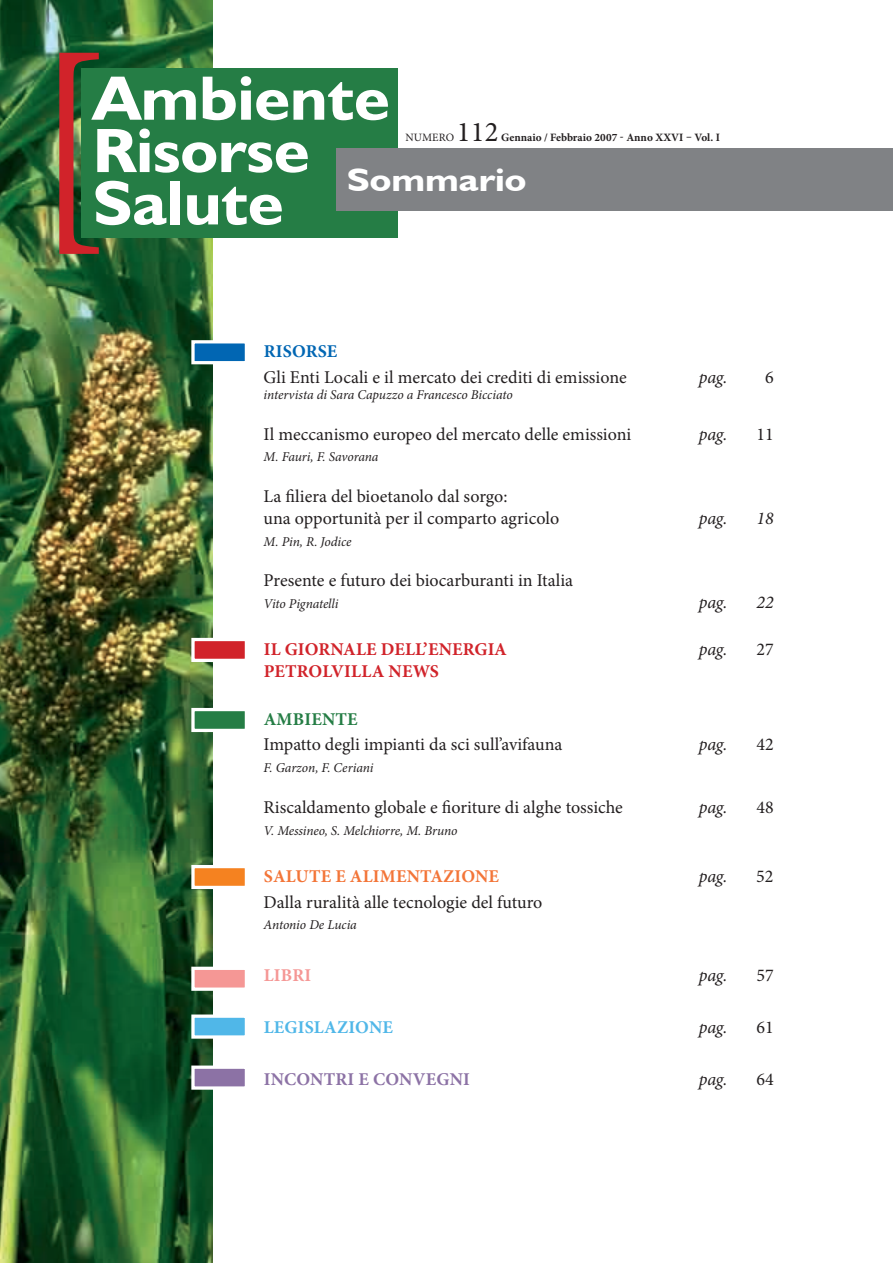
<style>
.page{position:relative;width:893px;height:1263px;background:#fff}
.page>*{position:absolute;margin:0;border:0;box-sizing:border-box;transform-origin:0 0}
.t1{font:700 63px/52.3px "Humanist 521 BT";color:#fff;scale:1.06 1}
.t2{font:700 32.1px "Humanist 521 BT";color:#fff;scale:1.2 1}
.t3{font:28.5px "Minion Pro";color:#231f20}
.t4{font:18px/21.6px "Minion Pro";color:#231f20}
.t5{font:italic 18px "Minion Pro";letter-spacing:-.005em;color:#231f20}
.t6{font:700 18px "Minion Pro";letter-spacing:.01em;color:#d1232a}
.t7{font:700 18px "Minion Pro";letter-spacing:.01em;color:#f37538}
.t8{font:700 18px "Minion Pro";letter-spacing:.01em;color:#8c72a5}
.t9{font:700 18px "Minion Pro";letter-spacing:.01em;color:#50b7e8}
.t10{font:700 18px "Minion Pro";letter-spacing:.01em;color:#257d45}
.t11{font:700 18px "Minion Pro";letter-spacing:.01em;color:#0166b3}
.t12{font:700 18px "Minion Pro";color:#f59795}
.t13{font:italic 13.5px "Minion Pro";letter-spacing:-.01em;color:#231f20}
.t14{font:700 11.25px "Minion Pro";letter-spacing:.005em;color:#231f20}
.t15{font:11.25px "Minion Pro";letter-spacing:.01em;color:#231f20}
</style>
<div class="page">
<img style="left:0;top:0;width:213px;height:1263px">
<div style="left:193px;top:342px;width:53px;height:21px;background:#0166b3"></div>
<div style="left:191px;top:340px;width:57px;height:24px;border:3px solid #fff"></div>
<div style="left:193px;top:639px;width:53px;height:21px;background:#d1232a"></div>
<div style="left:191px;top:638px;width:57px;height:24px;border:3px solid #fff"></div>
<div style="left:193px;top:709px;width:53px;height:21px;background:#257d45"></div>
<div style="left:191px;top:708px;width:57px;height:24px;border:3px solid #fff"></div>
<div style="left:193px;top:866px;width:53px;height:21px;background:#f58220"></div>
<div style="left:191px;top:865px;width:57px;height:24px;border:3px solid #fff"></div>
<div style="left:193px;top:968px;width:53px;height:21px;background:#f59795"></div>
<div style="left:191px;top:967px;width:57px;height:24px;border:3px solid #fff"></div>
<div style="left:193px;top:1016px;width:53px;height:21px;background:#50b7e8"></div>
<div style="left:191px;top:1014px;width:57px;height:25px;border:3px solid #fff"></div>
<div style="left:193px;top:1067px;width:53px;height:21px;background:#8c72a5"></div>
<div style="left:191px;top:1065px;width:57px;height:25px;border:3px solid #fff"></div>
<div style="left:81px;top:68px;width:317px;height:170px;background:#257d45"></div>
<svg style="left:59px;top:53px;width:40px;height:201px"></svg>
<div style="left:336px;top:148px;width:557px;height:62px;background:#808285"></div>
<h1 class="t1" style="left:93px;top:71px;width:282px">Ambiente<br>Risorse<br>Salute</h1>
<p class="t15" style="left:405px;top:130px;width:50px">numero</p>
<h3 class="t3" style="left:457px;top:113px;width:43px">112</h3>
<p class="t14" style="left:501px;top:129px;width:220px">GENNAIO / FEBBRAIO 2007 - ANNO XXVI – VOL. I</p>
<h2 class="t2" style="left:347px;top:160px;width:151px">Sommario</h2>
<p class="t11" style="left:264px;top:338px;width:75px">RISORSE</p>
<p class="t4" style="left:264px;top:366px;width:365px">Gli Enti Locali e il mercato dei crediti di emissione</p>
<p class="t5" style="left:699px;top:365px;width:30px">pag.</p>
<p class="t4" style="left:765px;top:366px;width:10px">6</p>
<p class="t13" style="left:264px;top:385px;width:251px">intervista di Sara Capuzzo a Francesco Bicciato</p>
<p class="t4" style="left:264px;top:423px;width:369px">Il meccanismo europeo del mercato delle emissioni</p>
<p class="t5" style="left:699px;top:422px;width:30px">pag.</p>
<p class="t4" style="left:756px;top:423px;width:19px">11</p>
<p class="t13" style="left:264px;top:448px;width:116px">M. Fauri, F. Savorana</p>
<p class="t4" style="left:264px;top:486px;width:297px">La filiera del bioetanolo dal sorgo:<br>una opportunità per il comparto agricolo</p>
<p class="t5" style="left:699px;top:506px;width:30px">pag.</p>
<p class="t5" style="left:756px;top:506px;width:19px">18</p>
<p class="t13" style="left:264px;top:532px;width:89px">M. Pin, R. Jodice</p>
<p class="t4" style="left:264px;top:570px;width:311px">Presente e futuro dei biocarburanti in Italia</p>
<p class="t13" style="left:264px;top:594px;width:76px">Vito Pignatelli</p>
<p class="t5" style="left:699px;top:590px;width:30px">pag.</p>
<p class="t5" style="left:756px;top:590px;width:19px">22</p>
<p class="t6" style="left:264px;top:637px;width:211px">IL GIORNALE DELL’ENERGIA</p>
<p class="t5" style="left:699px;top:637px;width:30px">pag.</p>
<p class="t4" style="left:756px;top:639px;width:19px">27</p>
<p class="t6" style="left:264px;top:659px;width:177px">PETROLVILLA NEWS</p>
<p class="t10" style="left:264px;top:706px;width:95px">AMBIENTE</p>
<p class="t4" style="left:264px;top:734px;width:300px">Impatto degli impianti da sci sull’avifauna</p>
<p class="t5" style="left:699px;top:732px;width:30px">pag.</p>
<p class="t4" style="left:756px;top:734px;width:19px">42</p>
<p class="t13" style="left:264px;top:758px;width:111px">F. Garzon, F. Ceriani</p>
<p class="t4" style="left:264px;top:796px;width:361px">Riscaldamento globale e fioriture di alghe tossiche</p>
<p class="t5" style="left:699px;top:795px;width:30px">pag.</p>
<p class="t4" style="left:756px;top:796px;width:19px">48</p>
<p class="t13" style="left:264px;top:821px;width:195px">V. Messineo, S. Melchiorre, M. Bruno</p>
<p class="t7" style="left:264px;top:863px;width:237px">SALUTE E ALIMENTAZIONE</p>
<p class="t5" style="left:699px;top:864px;width:30px">pag.</p>
<p class="t4" style="left:756px;top:865px;width:19px">52</p>
<p class="t4" style="left:264px;top:891px;width:280px">Dalla ruralità alle tecnologie del futuro</p>
<p class="t13" style="left:264px;top:916px;width:95px">Antonio De Lucia</p>
<p class="t12" style="left:264px;top:963px;width:39px">LIBRI</p>
<p class="t5" style="left:699px;top:963px;width:30px">pag.</p>
<p class="t4" style="left:756px;top:965px;width:19px">57</p>
<p class="t9" style="left:264px;top:1014px;width:131px">LEGI SLAZIONE</p>
<p class="t5" style="left:699px;top:1015px;width:30px">pag.</p>
<p class="t4" style="left:756px;top:1016px;width:19px">61</p>
<p class="t8" style="left:264px;top:1066px;width:47px">INCONT</p>
<p class="t8" style="left:336px;top:1066px;width:136px">RI E CONVEGNI</p>
<p class="t5" style="left:699px;top:1066px;width:30px">pag.</p>
<p class="t4" style="left:756px;top:1068px;width:19px">64</p>
</div>
